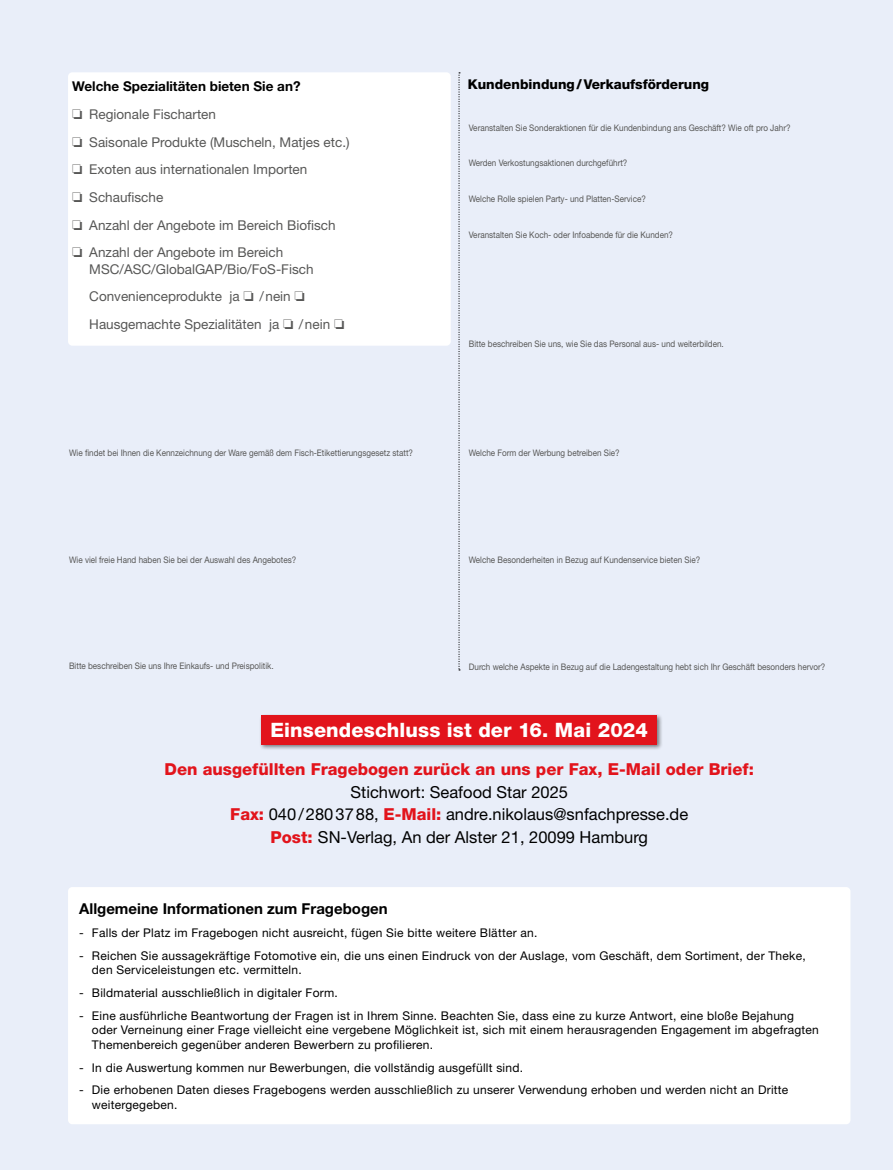
<style>
.page{position:relative;width:893px;height:1170px;background:#fff}
.page>*{position:absolute;margin:0;border:0;box-sizing:border-box;transform-origin:0 0}
.t1{font:800 19.8px "Helvetica Neue LT Std";letter-spacing:.005em;color:#fff}
.t2{font:16.5px/22.5px "Helvetica Neue LT Std";color:#000;text-align:center}
.t3{font:800 16.5px "Helvetica Neue LT Std";color:#e2141c}
.t4{font:700 15px "Helvetica Neue LT Std";color:#000}
.t5{font:13.5px/27.6px "Helvetica Neue LT Std";color:#575756}
.t6{font:700 13.5px "Helvetica Neue LT Std";color:#000}
.t7{font:800 13.5px "Helvetica Neue LT Std";color:#000}
.t8{font:12px/14.4px "Helvetica Neue LT Std";letter-spacing:.02em;color:#000}
.t9{font:9px "Helvetica Neue LT Std";color:#575756;scale:.9 1}
.s1{font-weight:800;color:#e2141c}
</style>
<div class="page">
<div style="left:0;top:0;width:893px;height:1169px;background:#e9eef9"></div>
<div style="left:68px;top:887px;width:782px;height:237px;background:#fff;border-radius:4px"></div>
<div style="left:259px;top:713px;width:404px;height:37px;background:#000;opacity:.5"></div>
<div style="left:261px;top:715px;width:396px;height:29px;background:#e2141c"></div>
<div style="left:68px;top:72px;width:383px;height:273px;background:#fff;border-radius:4px"></div>
<svg style="left:458px;top:72px;width:2px;height:598px"></svg>
<p class="t6" style="left:72px;top:78px;width:230px">Welche Spezialitäten bieten Sie an?</p>
<p class="t7" style="left:468px;top:76px;width:243px">Kundenbindung/Verkaufsförderung</p>
<p class="t5" style="left:72px;top:100px;width:279px">❏ Regionale Fischarten<br>❏ Saisonale Produkte (Muscheln, Matjes etc.) ❏ Exoten aus internationalen Importen<br>❏ Schaufische<br>❏ Anzahl der Angebote im Bereich Biofisch<br>❏ Anzahl der Angebote im Bereich</p>
<p class="t5" style="left:89px;top:255px;width:256px">MSC/ASC/GlobalGAP/Bio/FoS-Fisch<br>Convenienceprodukte ja ❏ /nein ❏<br>Hausgemachte Spezialitäten ja ❏ /nein ❏</p>
<p class="t9" style="left:469px;top:122px;width:359px">Veranstalten Sie Sonderaktionen für die Kundenbindung ans Geschäft? Wie oft pro Jahr?</p>
<p class="t9" style="left:469px;top:158px;width:178px">Werden Verkostungsaktionen durchgeführt?</p>
<p class="t9" style="left:469px;top:193px;width:198px">Welche Rolle spielen Party- und Platten-Service?</p>
<p class="t9" style="left:469px;top:229px;width:228px">Veranstalten Sie Koch- oder Infoabende für die Kunden?</p>
<p class="t9" style="left:469px;top:338px;width:285px">Bitte beschreiben Sie uns, wie Sie das Personal aus- und weiterbilden.</p>
<p class="t9" style="left:69px;top:447px;width:384px">Wie findet bei Ihnen die Kennzeichnung der Ware gemäß dem Fisch-Etikettierungsgesetz statt?</p>
<p class="t9" style="left:469px;top:448px;width:169px">Welche Form der Werbung betreiben Sie?</p>
<p class="t9" style="left:69px;top:554px;width:254px">Wie viel freie Hand haben Sie bei der Auswahl des Angebotes?</p>
<p class="t9" style="left:469px;top:554px;width:259px">Welche Besonderheiten in Bezug auf Kundenservice bieten Sie?</p>
<p class="t9" style="left:69px;top:660px;width:229px">Bitte beschreiben Sie uns Ihre Einkaufs- und Preispolitik.</p>
<p class="t9" style="left:469px;top:661px;width:398px">Durch welche Aspekte in Bezug auf die Ladengestaltung hebt sich Ihr Geschäft besonders hervor?</p>
<h1 class="t1" style="left:270px;top:718px;width:379px">Einsendeschluss ist der 16. Mai 2024</h1>
<h2 class="t3" style="left:165px;top:759px;width:591px">Den ausgefüllten Fragebogen zurück an uns per Fax, E-Mail oder Brief:</h2>
<h2 class="t2" style="left:230px;top:780px;width:459px">Stichwort: Seafood Star 2025<br><span class="s1">Fax:</span> 040/2803788, <span class="s1">E-Mail:</span> andre.nikolaus@snfachpresse.de<br><span class="s1">Post:</span> SN-Verlag, An der Alster 21, 20099 Hamburg</h2>
<p class="t4" style="left:79px;top:899px;width:310px">Allgemeine Informationen zum Fragebogen</p>
<p class="t8" style="left:79px;top:924px;width:460px">- Falls der Platz im Fragebogen nicht ausreicht, fügen Sie bitte weitere Blätter an.</p>
<p class="t8" style="left:92px;top:947px;width:715px;text-indent:-13px">- Reichen Sie aussagekräftige Fotomotive ein, die uns einen Eindruck von der Auslage, vom Geschäft, dem Sortiment, der Theke, den Serviceleistungen etc. vermitteln.</p>
<p class="t8" style="left:79px;top:985px;width:260px">- Bildmaterial ausschließlich in digitaler Form.</p>
<p class="t8" style="left:92px;top:1008px;width:728px;text-indent:-13px">- Eine ausführliche Beantwortung der Fragen ist in Ihrem Sinne. Beachten Sie, dass eine zu kurze Antwort, eine bloße Bejahung oder Verneinung einer Frage vielleicht eine vergebene Möglichkeit ist, sich mit einem herausragenden Engagement im abgefragten<br>Themenbereich gegenüber anderen Bewerbern zu profilieren.</p>
<p class="t8" style="left:79px;top:1059px;width:445px">- In die Auswertung kommen nur Bewerbungen, die vollständig ausgefüllt sind.</p>
<p class="t8" style="left:92px;top:1082px;width:698px;text-indent:-13px">- Die erhobenen Daten dieses Fragebogens werden ausschließlich zu unserer Verwendung erhoben und werden nicht an Dritte weitergegeben.</p>
</div>
